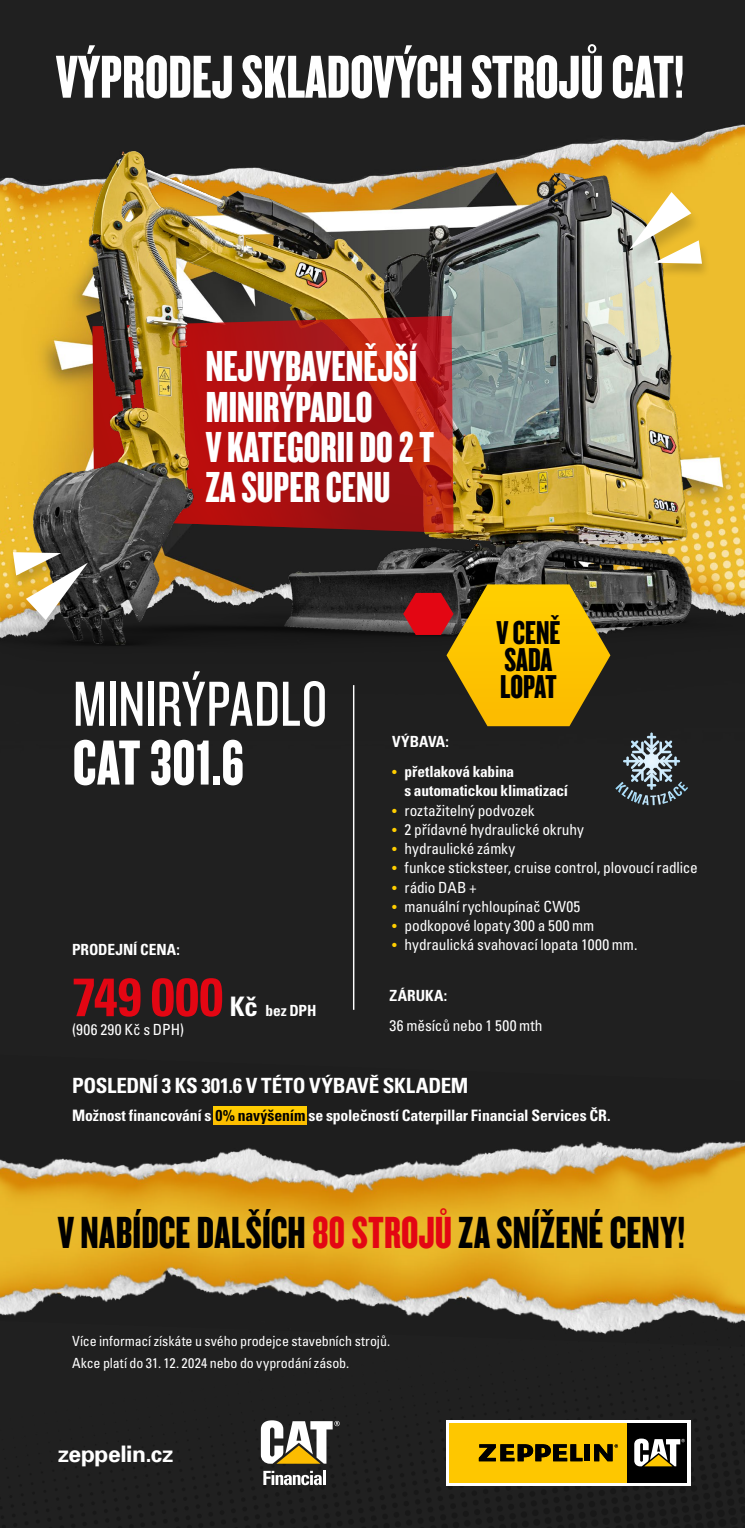
<style>
.page{position:relative;width:745px;height:1528px;background:#fff}
.page>*{position:absolute;margin:0;border:0;box-sizing:border-box;transform-origin:0 0}
.t1{font:66.15px "Knockout 28 Junior Feathrwt";color:#fff}
.t2{font:66.15px "Knockout 68 Full Featherwt";color:#fff}
.t3{font:63px "Knockout 68 Full Featherwt";color:#fff}
.t4{font:700 condensed 53.73px "Univers CE";letter-spacing:.005em;color:#e30613}
.t5{font:46.73px "Knockout 68 Full Featherwt";letter-spacing:.005em;color:#000}
.t6{font:45.15px/40.2px "Knockout 68 Full Featherwt";color:#fff}
.t7{font:34.3px "Knockout 68 Full Featherwt";color:#000}
.Norm_ln{font:700 22.75px "Univers CE";letter-spacing:-.02em;color:#fff}
.t8{font:700 condensed 21px "Univers CE";letter-spacing:-.01em;color:#fff}
.t9{font:700 condensed 15.75px "Univers CE";letter-spacing:-.01em;color:#fff}
.t10{font:condensed 15.4px "Univers CE";letter-spacing:-.01em;color:#fff}
.t11{font:700 condensed 15.4px/19.2px "Univers CE";letter-spacing:-.005em;color:#fff}
.t12{font:condensed 15.4px "Univers CE";letter-spacing:.03em;color:#fff}
.t13{font:condensed 14px "Univers CE";letter-spacing:-.005em;color:#fff}
.s1{font-size:26.95px;color:#fff}
.s2{font-size:15.4px;color:#fff}
.s3{font-weight:400;font-size:14px;color:#ffce00}
.s4{font-size:14px;color:#ffce00}
.s5{color:#000}
.s6{color:#e30613}
</style>
<div class="page">
<div style="left:0;top:0;width:744px;height:1024px;background:#202020"></div>
<div style="left:0;top:1024px;width:744px;height:31px;background:#202020"></div>
<img style="left:0;top:1055px;width:744px;height:214px">
<img style="left:0;top:1269px;width:744px;height:259px">
<svg style="left:263px;top:1471px;width:58px;height:14px"></svg>
<hr style="left:322px;top:1471px;width:3px;height:14px;background:#fff">
<svg style="left:261px;top:1420px;width:78px;height:44px"></svg>
<img style="left:0;top:127px;width:744px;height:658px">
<svg style="left:403px;top:584px;width:207px;height:142px;background:#b0820e"></svg>
<svg style="left:207px;top:316px;width:246px;height:217px;background:#a91815"></svg>
<img style="left:0;top:127px;width:207px;height:415px">
<div style="left:623px;top:194px;width:78px;height:74px;background:#000;opacity:.18"></div>
<div style="left:20px;top:564px;width:78px;height:74px;background:#000;opacity:.18"></div>
<div style="left:649px;top:241px;width:61px;height:38px;background:#000;opacity:.18"></div>
<svg style="left:629px;top:192px;width:72px;height:72px"></svg>
<div style="left:8px;top:552px;width:61px;height:38px;background:#ebba2b"></div>
<svg style="left:13px;top:552px;width:75px;height:68px"></svg>
<div style="left:213px;top:1106px;width:93px;height:19px;background:#fec500"></div>
<svg style="left:445px;top:1420px;width:245px;height:66px"></svg>
<div style="left:449px;top:1423px;width:178px;height:59px;background:#fec700"></div>
<div style="left:627px;top:1423px;width:59px;height:59px;background:#000"></div>
<svg style="left:634px;top:1438px;width:50px;height:28px"></svg>
<svg style="left:594px;top:1444px;width:23px;height:17px"></svg>
<svg style="left:478px;top:1444px;width:104px;height:17px"></svg>
<div style="left:584px;top:1444px;width:6px;height:17px;background:#000"></div>
<hr style="left:353px;top:685px;width:1px;height:325px;background:#fff">
<svg style="left:615px;top:734px;width:72px;height:71px;background:#515a60"></svg>
<p class="t3" style="left:56px;top:39px;width:629px">VÝPRODEJ SKLADOVÝCH STROJŮ CAT!</p>
<p class="t6" style="left:206px;top:345px;width:213px">NEJVYBAVENĚJŠÍ</p>
<p class="t6" style="left:206px;top:385px;width:229px">MINIRÝPADLO<br>V KATEGORII DO 2 T<br>ZA SUPER CENU</p>
<p class="t1" style="left:73px;top:663px;width:256px">MINIRÝPADLO</p>
<p class="t2" style="left:73px;top:722px;width:173px">CAT 301.6</p>
<p class="t11" style="left:72px;top:941px;width:109px">PRODEJNÍ CENA:</p>
<p class="t4" style="left:72px;top:967px;width:246px">749 000 <span class="s1">Kč</span> <span class="s2">bez DPH</span></p>
<p class="t12" style="left:72px;top:1020px;width:114px">(906 290 Kč s DPH)</p>
<p class="t7" style="left:496px;top:611px;width:65px">V CENĚ</p>
<p class="t7" style="left:504px;top:639px;width:49px">SADA</p>
<p class="t7" style="left:500px;top:666px;width:58px">LOPAT</p>
<p class="t11" style="left:392px;top:732px;width:58px">VÝBAVA:</p>
<p class="t11" style="left:404px;top:762px;width:165px;text-indent:-12px"><span class="s3">•</span> přetlaková kabina<br>s automatickou klimatizací</p>
<p class="t10" style="left:392px;top:801px;width:144px"><span class="s4">•</span> roztažitelný podvozek</p>
<p class="t10" style="left:392px;top:821px;width:193px"><span class="s4">•</span> 2 přídavné hydraulické okruhy</p>
<p class="t10" style="left:392px;top:840px;width:125px"><span class="s4">•</span> hydraulické zámky</p>
<p class="t10" style="left:392px;top:859px;width:307px"><span class="s4">•</span> funkce sticksteer, cruise control, plovoucí radlice</p>
<p class="t10" style="left:392px;top:878px;width:86px"><span class="s4">•</span> rádio DAB +</p>
<p class="t10" style="left:392px;top:898px;width:190px"><span class="s4">•</span> manuální rychloupínač CW05</p>
<p class="t10" style="left:392px;top:917px;width:204px"><span class="s4">•</span> podkopové lopaty 300 a 500 mm</p>
<p class="t10" style="left:392px;top:936px;width:247px"><span class="s4">•</span> hydraulická svahovací lopata 1000 mm.</p>
<p class="t11" style="left:389px;top:987px;width:59px">ZÁRUKA:</p>
<p class="t10" style="left:389px;top:1016px;width:154px">36 měsíců nebo 1 500 mth</p>
<p class="t8" style="left:72px;top:1074px;width:397px">POSLEDNÍ 3 KS 301.6 V TÉTO VÝBAVĚ SKLADEM</p>
<p class="t9" style="left:72px;top:1106px;width:539px">Možnost financování s <span class="s5">0% navýšením</span> se společností Caterpillar Financial Services ČR.</p>
<p class="t5" style="left:58px;top:1204px;width:628px">V NABÍDCE DALŠÍCH <span class="s6">80 STROJŮ</span> ZA SNÍŽENÉ CENY!</p>
<p class="t13" style="left:72px;top:1333px;width:319px">Více informací získáte u svého prodejce stavebních strojů.</p>
<p class="t13" style="left:72px;top:1355px;width:279px">Akce platí do 31. 12. 2024 nebo do vyprodání zásob.</p>
<p class="Norm_ln" style="left:58px;top:1441px;width:117px">zeppelin.cz</p>
</div>
